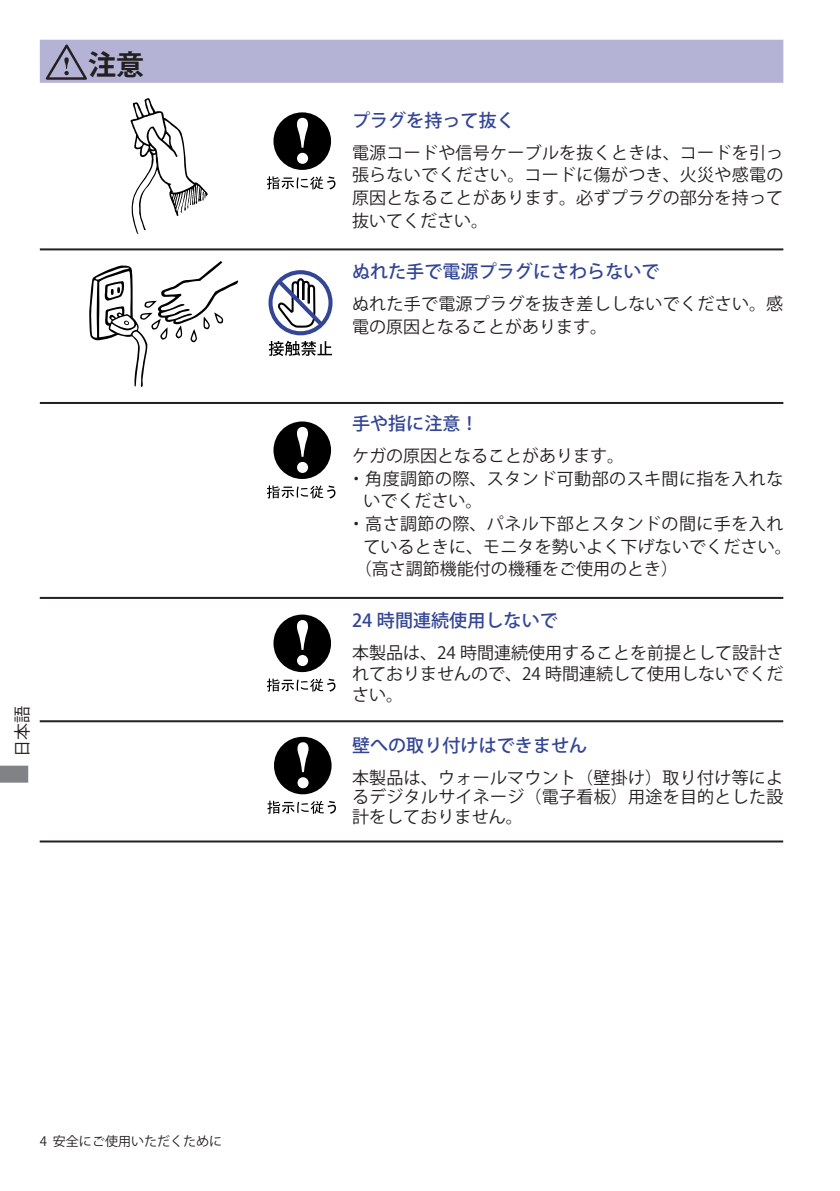
<style>
.page{position:relative;width:840px;height:1191px;background:#fff}
.page>*{position:absolute;margin:0;border:0;box-sizing:border-box;transform-origin:0 0}
.t1{font:700 28px "Koz Go Pro";color:#231f20}
.t2{font:500 18px "Koz Go Pro";letter-spacing:.005em;color:#334595}
.t3{font:17px/22.6px "Koz Go Pro";letter-spacing:.015em;color:#231f20;text-align:justify}
.t4{font:13px "Koz Go Pro";color:#231f20}
</style>
<div class="page">
<svg style="left:0;top:765px;width:28px;height:17px"></svg>
<div style="left:41px;top:41px;width:740px;height:41px;background:#b4b3d5"></div>
<div style="left:40px;top:40px;width:742px;height:43px;border:2px solid #b4b3d5"></div>
<hr style="left:40px;top:248px;width:742px;height:2px;background:#231f20">
<svg style="left:130px;top:98px;width:78px;height:136px"></svg>
<svg style="left:89px;top:261px;width:150px;height:126px"></svg>
<div style="left:266px;top:268px;width:68px;height:69px;border:8px solid #fff;border-radius:50%"></div>
<div style="left:268px;top:270px;width:64px;height:65px;border:4px solid #334595;border-radius:50%"></div>
<svg style="left:268px;top:341px;width:64px;height:15px"></svg>
<svg style="left:273px;top:275px;width:53px;height:55px"></svg>
<svg style="left:46px;top:44px;width:43px;height:37px"></svg>
<svg style="left:64px;top:57px;width:5px;height:12px"></svg>
<hr style="left:40px;top:402px;width:742px;height:2px;background:#231f20">
<hr style="left:40px;top:597px;width:742px;height:2px;background:#231f20">
<svg style="left:267px;top:176px;width:68px;height:13px"></svg>
<div style="left:271px;top:111px;width:62px;height:61px;border:7px solid #fff;border-radius:50%"></div>
<div style="left:275px;top:114px;width:54px;height:54px;background:#000;border-radius:50%"></div>
<div style="left:273px;top:112px;width:58px;height:58px;border:4px solid #000;border-radius:50%"></div>
<svg style="left:297px;top:118px;width:11px;height:46px"></svg>
<svg style="left:267px;top:485px;width:68px;height:13px"></svg>
<div style="left:271px;top:420px;width:62px;height:61px;border:7px solid #fff;border-radius:50%"></div>
<div style="left:275px;top:423px;width:54px;height:54px;background:#000;border-radius:50%"></div>
<div style="left:273px;top:421px;width:58px;height:58px;border:4px solid #000;border-radius:50%"></div>
<svg style="left:297px;top:427px;width:11px;height:46px"></svg>
<svg style="left:267px;top:678px;width:68px;height:13px"></svg>
<div style="left:271px;top:613px;width:62px;height:61px;border:7px solid #fff;border-radius:50%"></div>
<div style="left:275px;top:616px;width:54px;height:54px;background:#000;border-radius:50%"></div>
<div style="left:273px;top:614px;width:58px;height:58px;border:4px solid #000;border-radius:50%"></div>
<svg style="left:297px;top:620px;width:11px;height:46px"></svg>
<hr style="left:40px;top:720px;width:742px;height:2px;background:#231f20">
<hr style="left:40px;top:840px;width:742px;height:2px;background:#231f20">
<svg style="left:267px;top:800px;width:69px;height:14px"></svg>
<div style="left:272px;top:735px;width:61px;height:61px;border:7px solid #fff;border-radius:50%"></div>
<div style="left:276px;top:738px;width:53px;height:54px;background:#000;border-radius:50%"></div>
<div style="left:274px;top:737px;width:57px;height:57px;border:4px solid #000;border-radius:50%"></div>
<svg style="left:297px;top:742px;width:11px;height:46px"></svg>
<h1 class="t1" style="left:88px;top:46px;width:57px">注意</h1>
<p class="t3" style="left:11px;top:757px;width:52px;rotate:-90deg">日本語</p>
<p class="t4" style="left:40px;top:1132px;width:184px">4 安全にご使用いただくために</p>
<p class="t2" style="left:352px;top:109px;width:164px">プラグを持って抜く</p>
<p class="t3" style="left:352px;top:141px;width:432px">電源コードや信号ケーブルを抜くときは、コードを引っ張らないでください。コードに傷がつき、火災や感電の原因となることがあります。必ずプラグの部分を持って抜いてください。</p>
<p class="t2" style="left:352px;top:260px;width:309px">ぬれた手で電源プラグにさわらないで</p>
<p class="t3" style="left:352px;top:293px;width:432px">ぬれた手で電源プラグを抜き差ししないでください。感電の原因となることがあります。</p>
<p class="t2" style="left:352px;top:412px;width:128px">手や指に注意！</p>
<p class="t3" style="left:352px;top:445px;width:273px">ケガの原因となることがあります。</p>
<p class="t3" style="left:347px;top:467px;width:437px">・角度調節の際、スタンド可動部のスキ間に指を入れな</p>
<p class="t3" style="left:363px;top:490px;width:120px">いでください。</p>
<p class="t3" style="left:347px;top:513px;width:437px">・高さ調節の際、パネル下部とスタンドの間に手を入れ</p>
<p class="t3" style="left:363px;top:536px;width:429px">ているときに、モニタを勢いよく下げないでください。</p>
<p class="t3" style="left:354px;top:558px;width:324px">（高さ調節機能付の機種をご使用のとき）</p>
<p class="t2" style="left:352px;top:609px;width:207px">24 時間連続使用しないで</p>
<p class="t3" style="left:352px;top:643px;width:432px;line-height:21.2px">本製品は、24 時間連続使用することを前提として設計されておりませんので、24 時間連続して使用しないでください。</p>
<p class="t2" style="left:352px;top:733px;width:236px">壁への取り付けはできません</p>
<p class="t3" style="left:352px;top:768px;width:432px;line-height:19.8px">本製品は、ウォールマウント（壁掛け）取り付け等によるデジタルサイネージ（電子看板）用途を目的とした設計をしておりません。</p>
</div>
